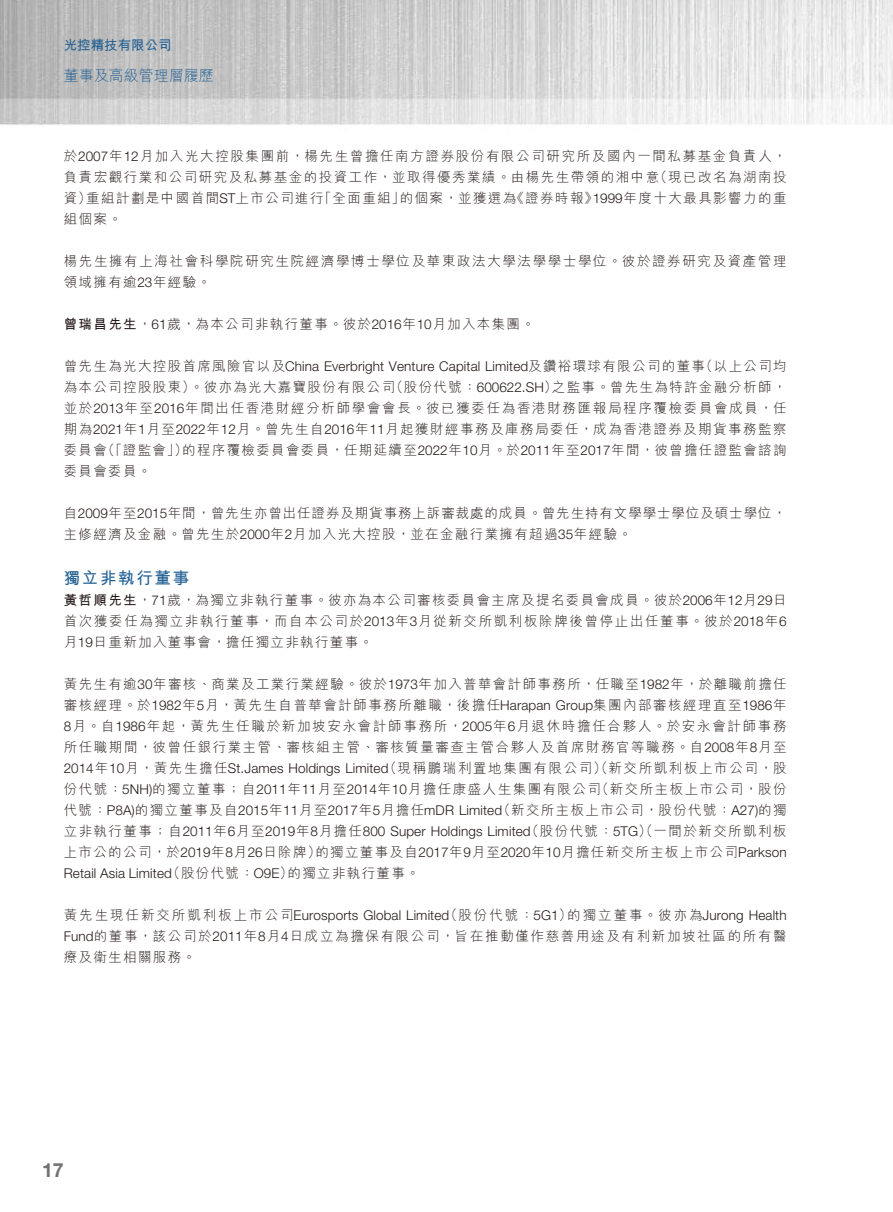
<style>
.page{position:relative;width:893px;height:1212px;background:#fff}
.page>*{position:absolute;margin:0;border:0;box-sizing:border-box;transform-origin:0 0}
.t1{font:700 19.5px "Helvetica Neue LT Std";color:#727272}
.t2{font:700 16.5px "M Hei HK";letter-spacing:.1em;color:#215f93}
.t3{font:300 15px "M Hei HK";color:#215f93}
.t4{font:300 13.5px/21px "M Hei HK";letter-spacing:.11em;color:#231916}
.t5{font:300 13.5px "Helvetica Neue LT Std";letter-spacing:.01em;color:#231916}
.t6{font:300 13.5px/21px "M Hei HK";letter-spacing:.07em;color:#231916}
.t7{font:700 13.5px "M Hei HK";color:#215f93}
.s1{font-family:"Helvetica Neue LT Std"}
.s2{font-weight:700}
.s3{font-family:"M Hei HK"}
</style>
<div class="page">
<img style="left:0;top:0;width:893px;height:125px">
<p class="t7" style="left:64px;top:35px;width:109px">光控精技有限公司</p>
<p class="t3" style="left:64px;top:67px;width:151px">董事及高級管理層履歷</p>
<p class="t4" style="left:64px;top:145px;width:724px;text-align:right">於<span class="s1">2007</span>年<span class="s1">12</span>月加入光大控股集團前，楊先生曾擔任南方證券股份有限公司研究所及國內一間私募基金負責人，（現已改名為湖南投</p>
<p class="t4" style="left:593px;top:166px;width:195px;text-indent:-529px">負責宏觀行業和公司研究及私募基金的投資工作，並取得優秀業績。由楊先生帶領的湘中意<br><span class="s1">1999</span>年度十大最具影響力的重</p>
<p class="t4" style="left:86px;top:187px;width:239px">重組計劃是中國首間<span class="s1">ST</span>上市公司進行</p>
<p class="t4" style="left:64px;top:187px;width:60px">資）<br>組個案。</p>
<p class="t4" style="left:64px;top:250px;width:724px">楊先生擁有上海社會科學院研究生院經濟學博士學位及華東政法大學法學學士學位。彼於證券研究及資產管理領域擁有逾<span class="s1">23</span>年經驗。</p>
<p class="t4" style="left:64px;top:313px;width:473px"><span class="s2">曾瑞昌先生</span>，<span class="s1">61</span>歲，為本公司非執行董事。彼於<span class="s1">2016</span>年<span class="s1">10</span>月加入本集團。</p>
<p class="t4" style="left:700px;top:355px;width:89px">（以上公司均</p>
<p class="t4" style="left:400px;top:187px;width:118px">的個案，並獲選為</p>
<p class="t4" style="left:511px;top:187px;width:88px">《證券時報》</p>
<p class="t4" style="left:318px;top:187px;width:88px">「全面重組」</p>
<p class="t5" style="left:64px;top:358px;width:643px"><span class="s3">曾先生為光大控股首席風險官以及</span>China Everbright Venture Capital Limited<span class="s3">及鑽裕環球有限公司的董事</span></p>
<p class="t4" style="left:552px;top:376px;width:236px">之監事。曾先生為特許金融分析師，</p>
<p class="t4" style="left:64px;top:376px;width:333px">為本公司控股股東）。彼亦為光大嘉寶股份有限公司</p>
<p class="t4" style="left:64px;top:397px;width:724px">並於<span class="s1">2013</span>年至<span class="s1">2016</span>年間出任香港財經分析師學會會長。彼已獲委任為香港財務匯報局程序覆檢委員會成員，任</p>
<p class="t4" style="left:64px;top:418px;width:724px">期為<span class="s1">2021</span>年<span class="s1">1</span>月至<span class="s1">2022</span>年<span class="s1">12</span>月。曾先生自<span class="s1">2016</span>年<span class="s1">11</span>月起獲財經事務及庫務局委任，成為香港證券及期貨事務監察</p>
<p class="t4" style="left:182px;top:439px;width:606px">的程序覆檢委員會委員，任期延續至<span class="s1">2022</span>年<span class="s1">10</span>月。於<span class="s1">2011</span>年至<span class="s1">2017</span>年間，彼曾擔任證監會諮詢</p>
<p class="t5" style="left:390px;top:379px;width:169px"><span class="s3">（股份代號：</span>600622.SH<span class="s3">）</span></p>
<p class="t4" style="left:101px;top:439px;width:88px">（「證監會」）</p>
<p class="t4" style="left:64px;top:439px;width:89px">委員會<br>委員會委員。</p>
<p class="t6" style="left:64px;top:502px;width:724px">自<span class="s1">2009</span>年至<span class="s1">2015</span>年間，曾先生亦曾出任證券及期貨事務上訴審裁處的成員。曾先生持有文學學士學位及碩士學位，主修經濟及金融。曾先生於<span class="s1">2000</span>年<span class="s1">2</span>月加入光大控股，並在金融行業擁有超過<span class="s1">35</span>年經驗。</p>
<p class="t2" style="left:64px;top:566px;width:127px">獨立非執行董事</p>
<p class="t4" style="left:64px;top:589px;width:724px;text-align:justify"><span class="s2">黃哲順先生</span>，<span class="s1">71</span>歲，為獨立非執行董事。彼亦為本公司審核委員會主席及提名委員會成員。彼於<span class="s1">2006</span>年<span class="s1">12</span>月<span class="s1">29</span>日首次獲委任為獨立非執行董事，而自本公司於<span class="s1">2013</span>年<span class="s1">3</span>月從新交所凱利板除牌後曾停止出任董事。彼於<span class="s1">2018</span>年<span class="s1">6</span>月<span class="s1">19</span>日重新加入董事會，擔任獨立非執行董事。</p>
<p class="t4" style="left:64px;top:673px;width:724px;text-align:right">黃先生有逾<span class="s1">30</span>年審核、商業及工業行業經驗。彼於<span class="s1">1973</span>年加入普華會計師事務所，任職至<span class="s1">1982</span>年，於離職前擔任審核經理。於<span class="s1">1982</span>年<span class="s1">5</span>月，黃先生自普華會計師事務所離職，後擔任<span class="s1">Harapan Group</span>集團內部審核經理直至<span class="s1">1986</span>年<span class="s1">8</span>月。自<span class="s1">1986</span>年起，黃先生任職於新加坡安永會計師事務所，<span class="s1">2005</span>年<span class="s1">6</span>月退休時擔任合夥人。於安永會計師事務所任職期間，彼曾任銀行業主管、審核組主管、審核質量審查主管合夥人及首席財務官等職務。自<span class="s1">2008</span>年<span class="s1">8</span>月至（現稱鵬瑞利置地集團有限公司）（新交所凱利板上市公司，股</p>
<p class="t5" style="left:64px;top:760px;width:326px">2014<span class="s3">年</span>10<span class="s3">月，黃先生擔任</span>St.James Holdings Limited</p>
<p class="t4" style="left:596px;top:778px;width:193px">（新交所主板上市公司，股份</p>
<p class="t4" style="left:497px;top:778px;width:291px;text-indent:-433px">份代號：<span class="s1">5NH)</span>的獨立董事；自<span class="s1">2011</span>年<span class="s1">11</span>月至<span class="s1">2014</span>年<span class="s1">10</span>月擔任康盛人生集團有限公司<br>（新交所主板上市公司，股份代號：<span class="s1">A27)</span>的獨</p>
<p class="t5" style="left:64px;top:802px;width:440px"><span class="s3">代號：</span>P A8 )<span class="s3">的獨立董事及自</span>2015<span class="s3">年</span>11<span class="s3">月至</span>2017<span class="s3">年</span>5<span class="s3">月擔任</span>mDR Limited</p>
<p class="t4" style="left:526px;top:820px;width:263px">（股份代號：<span class="s1">5TG</span>）（一間於新交所凱利板</p>
<p class="t5" style="left:64px;top:823px;width:468px"><span class="s3">立非執行董事；自</span>2011<span class="s3">年</span>6<span class="s3">月至</span>2019<span class="s3">年</span>8<span class="s3">月擔任</span>800 Super Holdings Limited</p>
<p class="t4" style="left:315px;top:841px;width:473px">的獨立董事及自<span class="s1">2017</span>年<span class="s1">9</span>月至<span class="s1">2020</span>年<span class="s1">10</span>月擔任新交所主板上市公司<span class="s1">Parkson</span></p>
<p class="t4" style="left:287px;top:841px;width:134px;text-indent:-224px">上市公的公司，於<span class="s1">2019</span>年<span class="s1">8</span>月<span class="s1">26</span>日除牌）<br>的獨立非執行董事。</p>
<p class="t4" style="left:167px;top:862px;width:128px">（股份代號： <span class="s1">O</span> ）<span class="s1">E9</span></p>
<p class="t5" style="left:64px;top:865px;width:110px">Retail Asia Limited</p>
<p class="t4" style="left:444px;top:904px;width:129px">（股份代號：<span class="s1">5G</span> ）<span class="s1">1</span></p>
<p class="t5" style="left:64px;top:907px;width:387px"><span class="s3">黃先生現任新交所凱利板上市公司</span>Eurosports Global Limited</p>
<p class="t4" style="left:64px;top:925px;width:724px"><span class="s1">Fund</span>的董事，該公司於<span class="s1">2011</span>年<span class="s1">8</span>月<span class="s1">4</span>日成立為擔保有限公司，旨在推動僅作慈善用途及有利新加坡社區的所有醫療及衛生相關服務。</p>
<p class="t5" style="left:567px;top:907px;width:221px"><span class="s3">的獨立董事。彼亦為</span>Jurong Health</p>
<h1 class="t1" style="left:42px;top:1158px;width:23px">17</h1>
</div>
